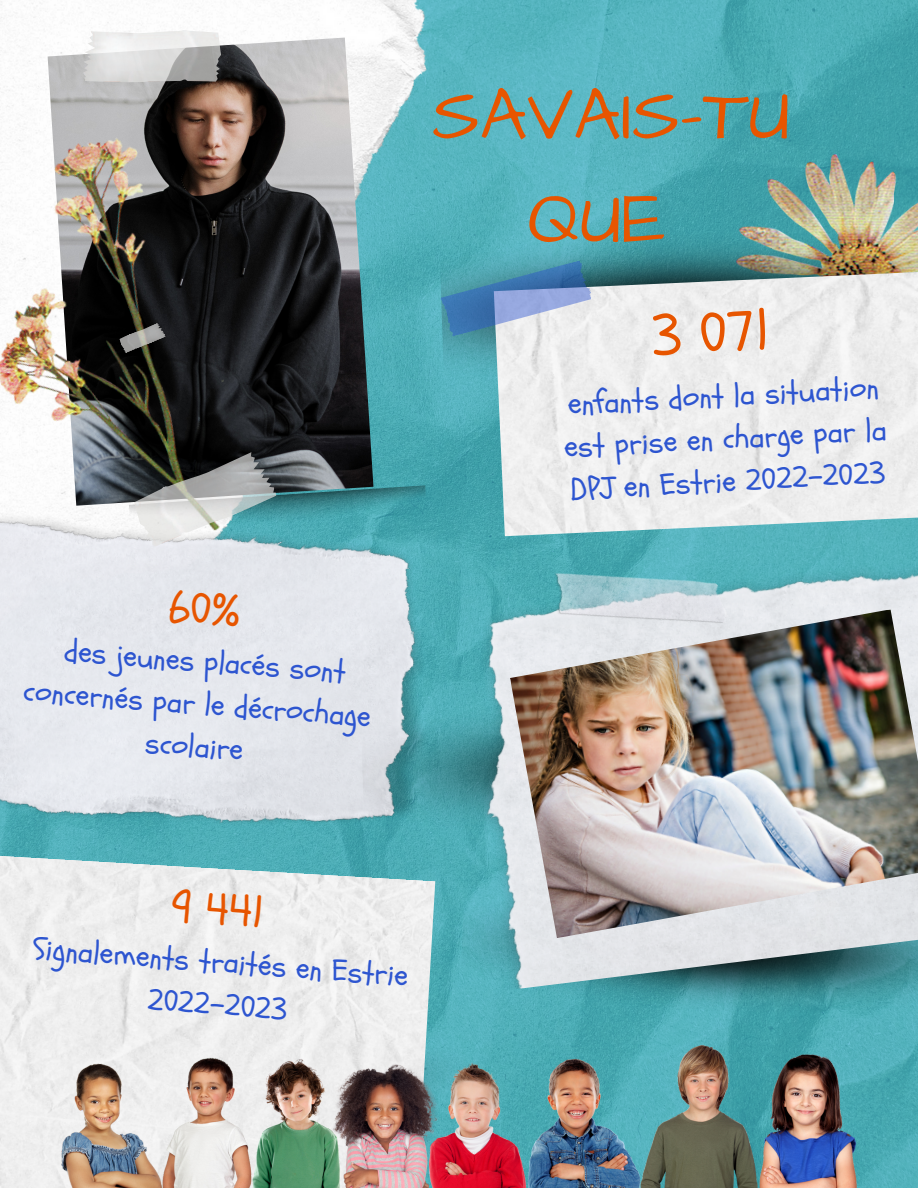
<style>
.page{position:relative;width:918px;height:1188px;background:#fff}
.page>*{position:absolute;margin:0;border:0;box-sizing:border-box;transform-origin:0 0}
.t1{font:73.95px/103.5px "Architects Daughter";color:#e75500;text-align:center}
.t2{font:58.2px "Schoolbell";color:#e75500}
.t3{font:44.7px "Schoolbell";color:#e75500}
.t4{font:31.2px/42.8px "Schoolbell";color:#2d55d0;text-align:center}
</style>
<div class="page">
<img style="left:435px;top:0;width:483px;height:1188px">
<img style="left:0;top:0;width:439px;height:506px">
<img style="left:373px;top:485px;width:54px;height:21px">
<img style="left:736px;top:154px;width:182px;height:57px">
<img style="left:0;top:506px;width:445px;height:339px">
<img style="left:360px;top:668px;width:90px;height:192px">
<img style="left:439px;top:211px;width:479px;height:190px">
<img style="left:494px;top:272px;width:424px;height:264px">
<img style="left:459px;top:991px;width:459px;height:42px">
<img style="left:0;top:851px;width:435px;height:337px">
<img style="left:450px;top:536px;width:468px;height:455px">
<svg style="left:439px;top:260px;width:155px;height:77px;background:#76a3c2"></svg>
<img style="left:48px;top:38px;width:325px;height:468px">
<img style="left:0;top:125px;width:272px;height:458px">
<img style="left:134px;top:452px;width:142px;height:95px">
<img style="left:120px;top:323px;width:46px;height:30px">
<img style="left:83px;top:30px;width:138px;height:53px">
<img style="left:510px;top:609px;width:408px;height:329px">
<img style="left:61px;top:1046px;width:796px;height:142px">
<img style="left:535px;top:499px;width:205px;height:204px">
<div style="left:169px;top:589px;width:71px;height:38px;background:#e3e5eb"></div>
<p class="t1" style="left:432px;top:65px;width:360px">SAVAIS-TU<br>QUE</p>
<p class="t2" style="left:650px;top:298px;width:121px;rotate:-3deg">3 071</p>
<p class="t4" style="left:561px;top:384px;width:324px;text-align:left;rotate:-3deg">enfants dont la situation est prise en charge par la<br>DPJ en Estrie 2022-2023</p>
<p class="t4" style="left:28px;top:628px;width:350px;rotate:4deg">des jeunes placés sont concernés par le décrochage scolaire</p>
<p class="t3" style="left:173px;top:877px;width:95px;rotate:4deg">9 441</p>
<p class="t4" style="left:35px;top:928px;width:377px;rotate:4deg">Signalements traités en Estrie<br>2022-2023</p>
</div>
